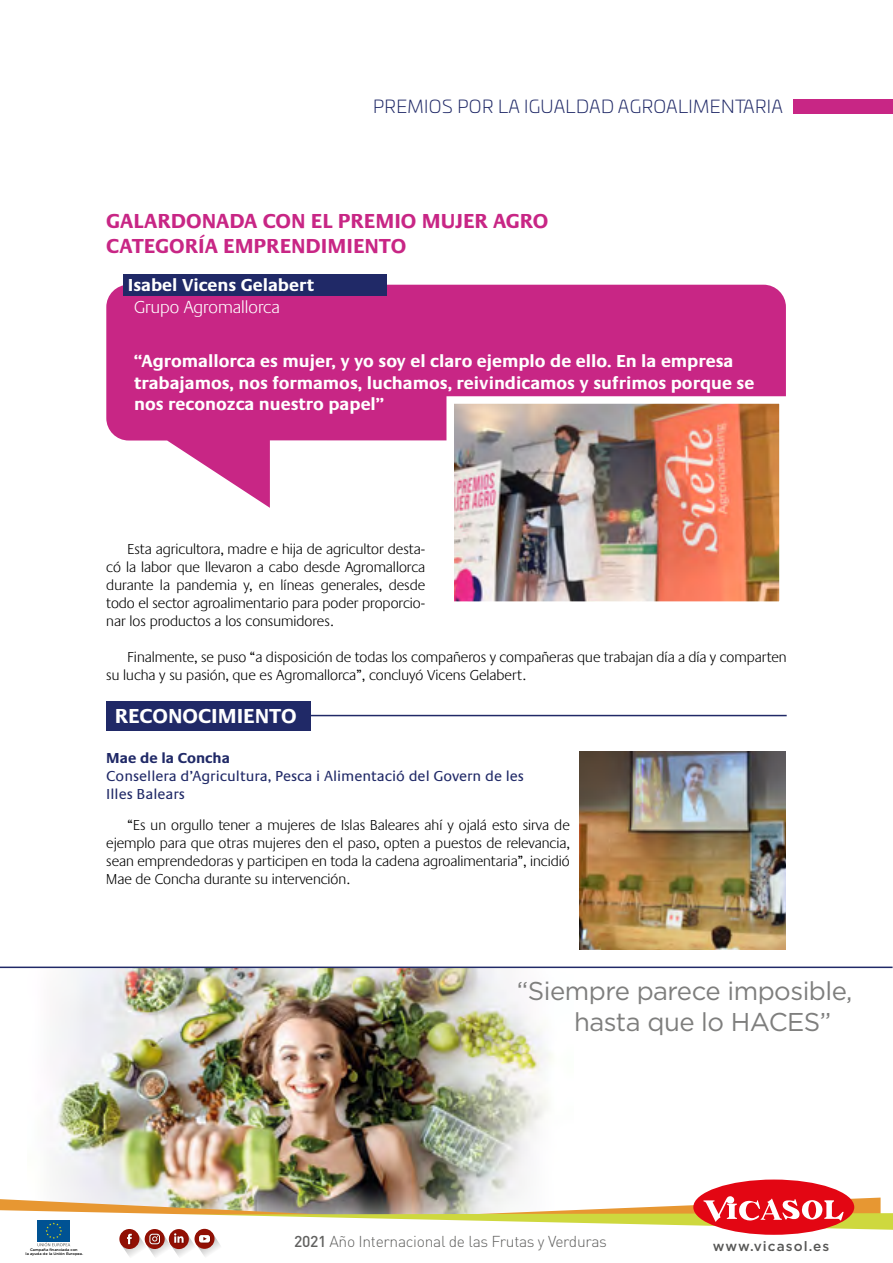
<style>
.page{position:relative;width:893px;height:1263px;background:#fff}
.page>*{position:absolute;margin:0;border:0;box-sizing:border-box;transform-origin:0 0}
.t1{font:25.8px/30.9px "Gotham";letter-spacing:-.02em;color:#7e7e7d}
.t2{font:700 21px/25.2px "Praxis";color:#c82685}
.t3{font:700 21px "Praxis";color:#fff}
.t4{font:700 18px/21.6px "Praxis";color:#fff}
.t5{font:300 18px "Univia Pro";letter-spacing:.02em;color:#202967}
.t6{font:700 18px "Praxis EF";color:#fff}
.t7{font:300 18px "Praxis";color:#fff}
.t8{font:300 15.6px "DIN Pro";letter-spacing:-.02em;color:#616160}
.t9{font:300 15px/18px "Praxis";color:#000;text-align:justify}
.t10{font:15px/18px "Praxis EF";color:#202967}
.t11{font:700 15px "Praxis EF";color:#202967}
.t12{font:500 13.65px "Gotham";letter-spacing:.08em;color:#575756}
.t13{font:500 3.6px/4.1px "Gotham";color:#000;text-align:center;scale:1.06 1}
.s1{font-weight:500}
</style>
<div class="page">
<img style="left:28px;top:968px;width:545px;height:228px">
<div style="left:693px;top:1179px;width:161px;height:56px;background:#e30613;border-radius:50%"></div>
<svg style="left:0;top:1196px;width:893px;height:61px"></svg>
<svg style="left:106px;top:285px;width:680px;height:223px;fill:#c82685"></svg>
<img style="left:455px;top:405px;width:323px;height:195px">
<div style="left:446px;top:396px;width:341px;height:213px;border:8px solid #fff"></div>
<hr style="left:106px;top:715px;width:681px;height:1px;background:#202967">
<div style="left:106px;top:701px;width:204px;height:29px;background:#202967"></div>
<img style="left:579px;top:752px;width:207px;height:197px">
<div style="left:793px;top:99px;width:100px;height:14px;background:#c82685"></div>
<hr style="left:0;top:966px;width:893px;height:2px;background:#202967">
<div style="left:123px;top:274px;width:264px;height:21px;background:#202967"></div>
<p class="t5" style="left:373px;top:94px;width:411px">PREMIOS POR LA IGUALDAD AGROALIMENTARIA</p>
<h2 class="t2" style="left:106px;top:208px;width:444px">GALARDONADA CON EL PREMIO MUJER AGRO<br>CATEGORÍA EMPRENDIMIENTO</h2>
<p class="t6" style="left:128px;top:275px;width:188px">Isabel Vicens Gelabert</p>
<p class="t7" style="left:134px;top:298px;width:147px">Grupo Agromallorca</p>
<p class="t4" style="left:134px;top:351px;width:622px">“Agromallorca es mujer, y yo soy el claro ejemplo de ello. En la empresa trabajamos, nos formamos, luchamos, reivindicamos y sufrimos porque se nos reconozca nuestro papel”</p>
<p class="t9" style="left:106px;top:541px;width:320px;text-indent:21px">Esta agricultora, madre e hija de agricultor desta&shy;có la labor que llevaron a cabo desde Agromallorca durante la pandemia y, en líneas generales, desde todo el sector agroalimentario para poder proporcio&shy;nar los productos a los consumidores.</p>
<p class="t9" style="left:106px;top:649px;width:682px;text-indent:21px">Finalmente, se puso “a disposición de todas los compañeros y compañeras que trabajan día a día y comparten su lucha y su pasión, que es Agromallorca”, concluyó Vicens Gelabert.</p>
<h2 class="t3" style="left:115px;top:705px;width:183px">RECONOCIMIENTO</h2>
<p class="t11" style="left:106px;top:749px;width:125px">Mae de la Concha</p>
<p class="t10" style="left:106px;top:767px;width:419px">Consellera d’Agricultura, Pesca i Alimentació del Govern de les<br>Illes Balears</p>
<p class="t9" style="left:106px;top:817px;width:465px;text-indent:21px">“Es un orgullo tener a mujeres de Islas Baleares ahí y ojalá esto sirva de ejemplo para que otras mujeres den el paso, opten a puestos de relevancia, sean emprendedoras y participen en toda la cadena agroalimentaria”, incidió Mae de Concha durante su intervención.</p>
<h1 class="t1" style="left:574px;top:975px;width:280px;text-indent:-57px">“Siempre parece imposible, hasta que lo HACES”</h1>
<p class="t13" style="left:26px;top:1247px;width:56px">Campaña financiada con<br>la ayuda de la Unión Europea.</p>
<p class="t8" style="left:294px;top:1229px;width:314px"><span class="s1">2021</span> Año Internacional de las Frutas y Verduras</p>
<p class="t12" style="left:713px;top:1237px;width:118px">www.vicasol.es</p>
</div>
